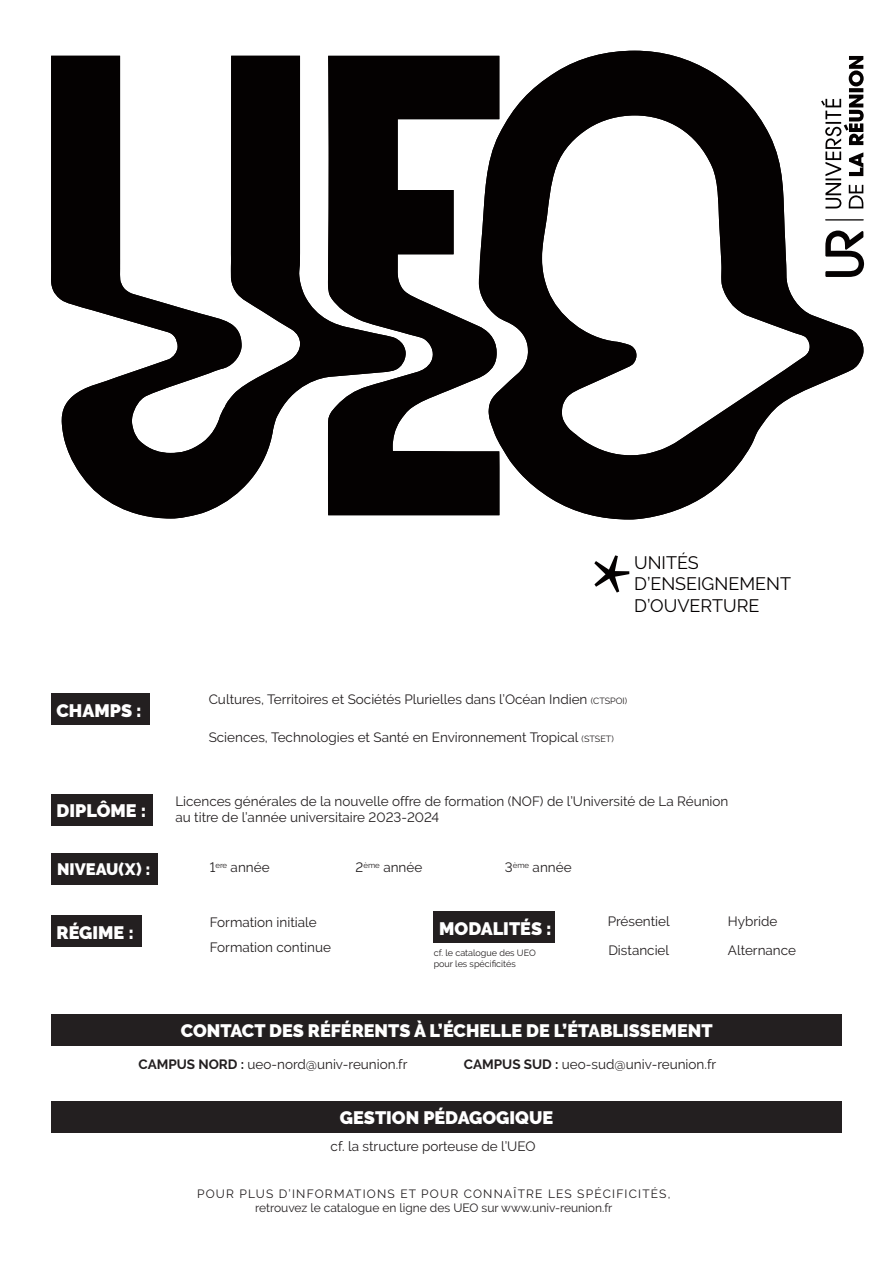
<style>
.page{position:relative;width:893px;height:1263px;background:#fff}
.page>*{position:absolute;margin:0;border:0;box-sizing:border-box;transform-origin:0 0}
.t1{font:900 18px "Raleway";color:#fff}
.t2{font:18px/21.6px "Raleway";color:#040101}
.t3{font:900 16.5px "Raleway";color:#fff}
.t4{font:13.5px/16.2px "Raleway";color:#231f20}
.t5{font:12px/14.4px "Raleway";letter-spacing:.045em;color:#231f20;text-align:center}
.t6{font:9px "Raleway";color:#231f20}
.s1{font-size:9px}
.s2{font-weight:700}
</style>
<div class="page">
<svg style="left:594px;top:555px;width:35px;height:37px"></svg>
<div style="left:51px;top:694px;width:99px;height:31px;background:#231f20"></div>
<div style="left:51px;top:1014px;width:791px;height:32px;background:#231f20"></div>
<div style="left:51px;top:1100px;width:791px;height:32px;background:#231f20"></div>
<div style="left:51px;top:794px;width:102px;height:31px;background:#231f20"></div>
<div style="left:51px;top:853px;width:107px;height:31px;background:#231f20"></div>
<div style="left:434px;top:912px;width:121px;height:31px;background:#231f20"></div>
<div style="left:51px;top:915px;width:91px;height:31px;background:#231f20"></div>
<svg style="left:51px;top:56px;width:355px;height:462px"></svg>
<svg style="left:328px;top:56px;width:151px;height:459px;fill:#040101"></svg>
<svg style="left:479px;top:51px;width:384px;height:468px"></svg>
<svg style="left:825px;top:231px;width:39px;height:46px"></svg>
<svg style="left:849px;top:88px;width:14px;height:4px"></svg>
<svg style="left:849px;top:56px;width:15px;height:30px"></svg>
<svg style="left:821px;top:95px;width:43px;height:113px"></svg>
<svg style="left:825px;top:219px;width:39px;height:1px"></svg>
<h1 class="t2" style="left:634px;top:552px;width:158px">UNITÉS<br>D’ENSEIGNEMENT<br>D’OUVERTURE</h1>
<h1 class="t1" style="left:57px;top:700px;width:87px">CHAMPS :</h1>
<h1 class="t1" style="left:57px;top:801px;width:91px">DIPLÔME :</h1>
<p class="t3" style="left:57px;top:860px;width:95px">NIVEAU(X) :</p>
<p class="t4" style="left:209px;top:691px;width:420px">Cultures, Territoires et Sociétés Plurielles dans l’Océan Indien <span class="s1">(CTSPOI)</span></p>
<p class="t4" style="left:209px;top:729px;width:407px">Sciences, Technologies et Santé en Environnement Tropical <span class="s1">(STSET)</span></p>
<p class="t4" style="left:175px;top:793px;width:555px">Licences générales de la nouvelle offre de formation (NOF) de l’Université de La Réunion au titre de l’année universitaire 2023-2024</p>
<p class="t4" style="left:210px;top:859px;width:61px">1<sup>ere</sup> année</p>
<p class="t4" style="left:356px;top:859px;width:68px">2<sup>ème</sup> année</p>
<p class="t4" style="left:505px;top:859px;width:68px">3<sup>ème</sup> année</p>
<p class="t4" style="left:608px;top:906px;width:64px;line-height:29px">Présentiel<br>Distanciel</p>
<p class="t4" style="left:728px;top:913px;width:51px">Hybride</p>
<p class="t4" style="left:210px;top:909px;width:123px;line-height:25.7px">Formation initiale<br>Formation continue</p>
<h1 class="t1" style="left:57px;top:922px;width:79px">RÉGIME :</h1>
<h1 class="t1" style="left:439px;top:918px;width:114px">MODALITÉS :</h1>
<p class="t6" style="left:434px;top:948px;width:104px">cf. le catalogue des UEO</p>
<p class="t4" style="left:728px;top:942px;width:70px">Alternance</p>
<p class="t6" style="left:434px;top:959px;width:84px">pour les spécificités</p>
<h1 class="t1" style="left:181px;top:1020px;width:533px">CONTACT DES RÉFÉRENTS À L’ÉCHELLE DE L’ÉTABLISSEMENT</h1>
<p class="t4" style="left:139px;top:1056px;width:270px"><span class="s2">CAMPUS NORD :</span> ueo-nord@univ-reunion.fr</p>
<p class="t4" style="left:464px;top:1056px;width:254px"><span class="s2">CAMPUS SUD :</span> ueo-sud@univ-reunion.fr</p>
<h1 class="t1" style="left:340px;top:1107px;width:215px">GESTION PÉDAGOGIQUE</h1>
<p class="t4" style="left:331px;top:1138px;width:207px">cf. la structure porteuse de l’UEO</p>
<p class="t5" style="left:197px;top:1186px;width:475px">POUR PLUS D’INFORMATIONS ET POUR CONNAÎTRE LES SPÉCIFICITÉS, retrouvez le catalogue en ligne des UEO sur www.univ-reunion.fr</p>
</div>
